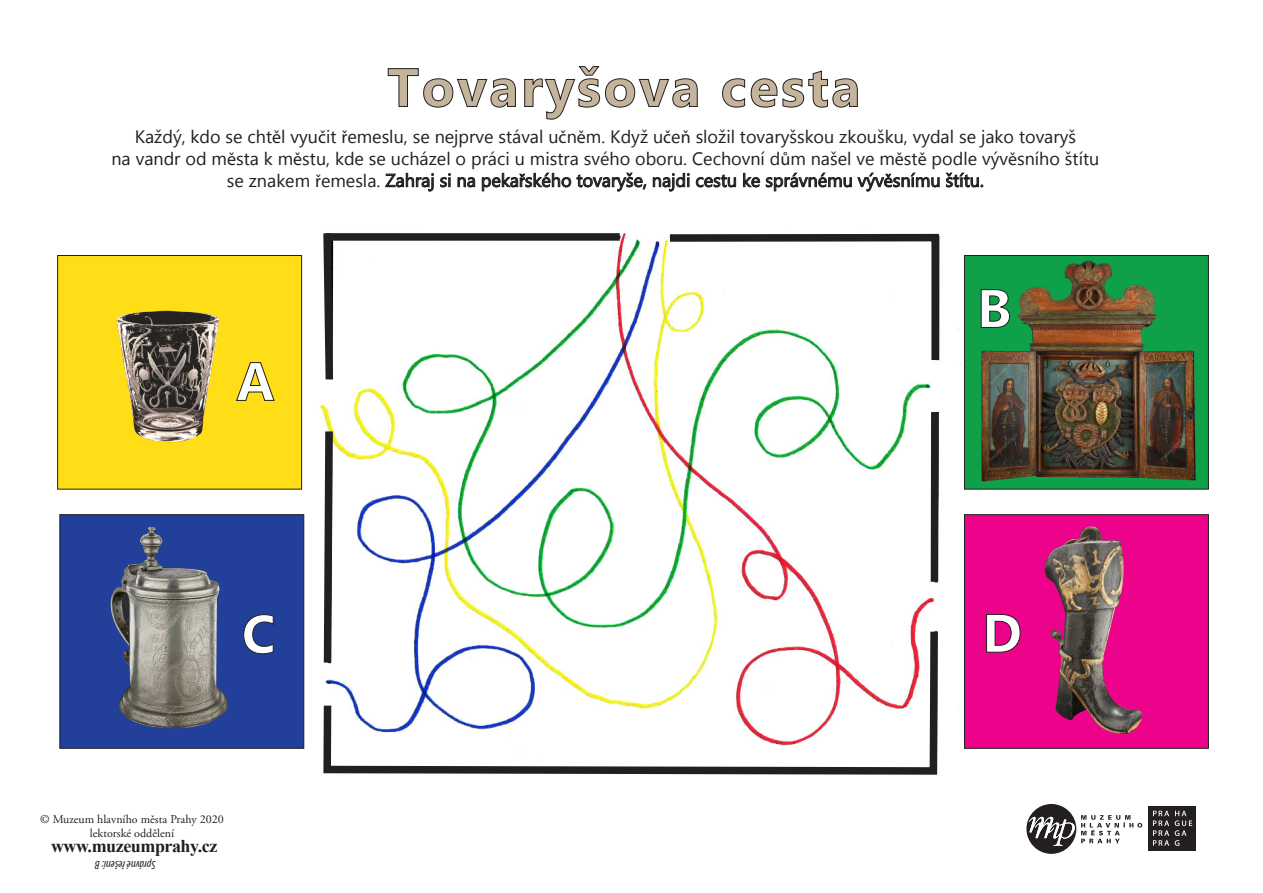
<style>
.page{position:relative;width:1263px;height:893px;background:#fff}
.page>*{position:absolute;margin:0;border:0;box-sizing:border-box;transform-origin:0 0}
.t1{font:700 54px "Gadugi";letter-spacing:.05em;color:#c3b49b}
.t2{font:700 54px "Gadugi";color:#fff}
.t3{font:18px/21.6px "Gadugi";color:#231f20;text-align:center}
.t4{font:700 18px "Times New Roman";letter-spacing:-.025em;color:#231f20}
.t5{font:12px/13.5px "Adobe Garamond Pro";color:#231f20;text-align:center}
.t6{font:italic condensed 12px "Myriad Pro";color:#231f20}
.s1{font-family:"Myriad Pro"}
</style>
<div class="page">
<div style="left:57px;top:255px;width:245px;height:234px;background:#ffdd17;border:1px solid #231f20"></div>
<div style="left:59px;top:514px;width:245px;height:235px;background:#223f99;border:1px solid #231f20"></div>
<svg style="left:385px;top:173px;width:49px;height:19px"></svg>
<svg style="left:440px;top:173px;width:11px;height:15px"></svg>
<svg style="left:457px;top:177px;width:18px;height:11px"></svg>
<svg style="left:482px;top:172px;width:254px;height:20px"></svg>
<svg style="left:743px;top:172px;width:241px;height:20px"></svg>
<svg style="left:387px;top:68px;width:129px;height:40px"></svg>
<svg style="left:524px;top:66px;width:174px;height:54px"></svg>
<svg style="left:722px;top:70px;width:136px;height:38px"></svg>
<svg style="left:1026px;top:804px;width:116px;height:50px"></svg>
<div style="left:1148px;top:806px;width:23px;height:45px;background:#231f20"></div>
<div style="left:1172px;top:806px;width:23px;height:45px;background:#231f20"></div>
<svg style="left:1153px;top:811px;width:16px;height:35px"></svg>
<svg style="left:1175px;top:811px;width:17px;height:35px"></svg>
<img style="left:116px;top:311px;width:103px;height:132px">
<img style="left:110px;top:527px;width:118px;height:202px">
<svg style="left:236px;top:362px;width:39px;height:39px"></svg>
<svg style="left:243px;top:614px;width:31px;height:40px"></svg>
<img style="left:320px;top:233px;width:641px;height:477px">
<svg style="left:320px;top:424px;width:16px;height:200px"></svg>
<svg style="left:320px;top:233px;width:17px;height:154px"></svg>
<div style="left:326px;top:233px;width:294px;height:8px;background:#231f20"></div>
<svg style="left:320px;top:624px;width:622px;height:151px"></svg>
<div style="left:931px;top:412px;width:7px;height:170px;background:#231f20"></div>
<svg style="left:662px;top:233px;width:281px;height:134px"></svg>
<div style="left:964px;top:255px;width:245px;height:234px;background:#0fa14a;border:1px solid #231f20"></div>
<div style="left:964px;top:514px;width:245px;height:235px;background:#ed028c;border:1px solid #231f20"></div>
<img style="left:981px;top:260px;width:215px;height:222px">
<svg style="left:980px;top:289px;width:30px;height:39px"></svg>
<svg style="left:986px;top:614px;width:35px;height:39px"></svg>
<img style="left:1044px;top:526px;width:99px;height:208px">
<h1 class="t1" style="left:387px;top:55px;width:474px">Tovaryšova cesta</h1>
<p class="t3" style="left:111px;top:126px;width:989px">Každý, kdo se cht<span class="s1">ě</span>l vyu<span class="s1">č</span>it <span class="s1">ř</span>emeslu, se nejprve stával u<span class="s1">č</span>n<span class="s1">ě</span>m. Když u<span class="s1">č</span>e<span class="s1">ň</span> složil tovaryšskou zkoušku, vydal se jako tovaryš<br>na vandr od m<span class="s1">ě</span>sta k m<span class="s1">ě</span>stu, kde se ucházel o práci u mistra svého oboru. Cechovní d<span class="s1">ů</span>m našel ve m<span class="s1">ě</span>st<span class="s1">ě</span> podle výv<span class="s1">ě</span>sního štítu se znakem <span class="s1">ř</span>emesla. Zahraj si na peka<span class="s1">ř</span>ského tovaryše, najdi cestu ke správnému výv<span class="s1">ě</span>snímu štítu.</p>
<h1 class="t2" style="left:236px;top:349px;width:39px">A</h1>
<h1 class="t2" style="left:242px;top:601px;width:35px">C</h1>
<p class="t5" style="left:40px;top:813px;width:185px">© Muzeum hlavního města Prahy 2020 lektorské oddělení</p>
<p class="t4" style="left:51px;top:833px;width:168px">www.muzeumprahy.cz</p>
<p class="t6" style="left:156px;top:872px;width:62px;rotate:-180deg">Správné řešení: B</p>
<h1 class="t2" style="left:977px;top:276px;width:36px">B</h1>
<h1 class="t2" style="left:982px;top:601px;width:41px">D</h1>
</div>
